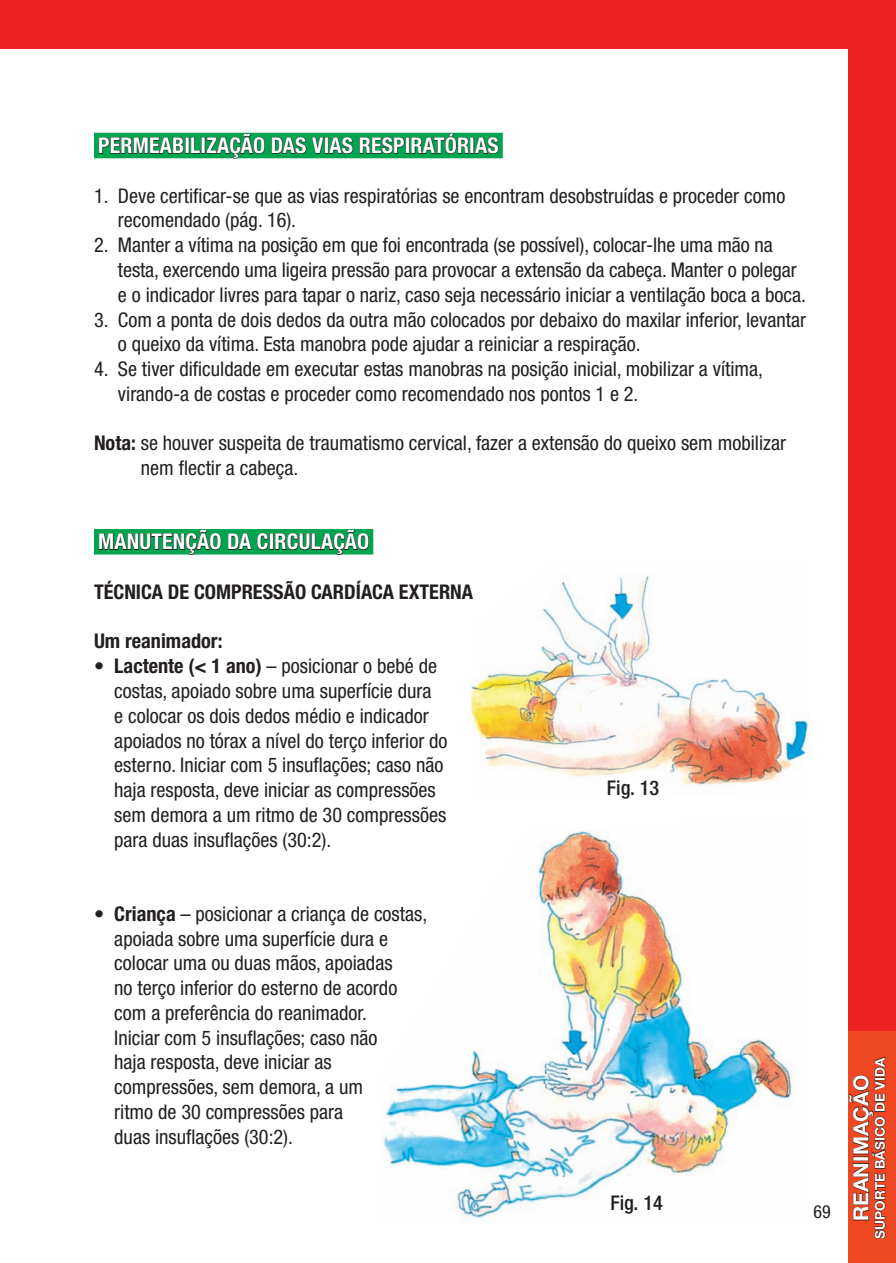
<style>
.page{position:relative;width:896px;height:1263px;background:#fff}
.page>*{position:absolute;margin:0;border:0;box-sizing:border-box;transform-origin:0 0}
._01_SubTit_OqueDeveF{font:700 condensed 21.75px "Helvetica Neue LT Std";letter-spacing:.01em;color:#fff}
._00_TitSeparador_Ver{font:700 21px "Helvetica Neue LT Std";letter-spacing:.01em;color:#fff}
._02_TexComBola{font:condensed 20.25px/24.8px "Helvetica Neue LT Std";color:#231f20}
.t1{font:700 condensed 20.25px "Helvetica Neue LT Std";color:#231f20}
._02_Legenda{font:500 condensed 20.25px "Helvetica Neue LT Std";color:#231f20}
.t2{font:condensed 18px "Helvetica Neue LT Std";color:#231f20}
._00_SubTitSeparador{font:700 13.5px "Helvetica Neue LT Std";letter-spacing:.01em;color:#fff}
.s1{font-weight:700}
</style>
<div class="page">
<div style="left:848px;top:0;width:48px;height:1262px;background:#ee2123"></div>
<div style="left:0;top:0;width:896px;height:48px;background:#ee2123"></div>
<div style="left:94px;top:133px;width:409px;height:25px;background:#00a54f"></div>
<div style="left:94px;top:529px;width:279px;height:25px;background:#00a54f"></div>
<svg style="left:99px;top:132px;width:85px;height:27px"></svg>
<div style="left:185px;top:137px;width:4px;height:16px;border:1px solid #231f20"></div>
<svg style="left:191px;top:133px;width:74px;height:26px"></svg>
<svg style="left:271px;top:136px;width:82px;height:18px"></svg>
<svg style="left:359px;top:132px;width:46px;height:27px"></svg>
<svg style="left:411px;top:132px;width:88px;height:27px"></svg>
<svg style="left:99px;top:529px;width:122px;height:26px"></svg>
<svg style="left:228px;top:533px;width:41px;height:17px"></svg>
<svg style="left:275px;top:529px;width:94px;height:26px"></svg>
<img style="left:383px;top:831px;width:412px;height:390px">
<img style="left:471px;top:575px;width:338px;height:211px">
<div style="left:604px;top:778px;width:58px;height:19px;background:#fff"></div>
<div style="left:608px;top:1192px;width:57px;height:19px;background:#fff"></div>
<div style="left:848px;top:1030px;width:48px;height:232px;background:#ef4722"></div>
<svg style="left:848px;top:1056px;width:37px;height:183px"></svg>
<p class="_01_SubTit_OqueDeveF" style="left:98px;top:132px;width:307px">PERMEABILIZAÇÃO DAS VIAS RESPIRA</p>
<p class="_01_SubTit_OqueDeveF" style="left:434px;top:132px;width:66px">TÓRIAS</p>
<p class="_02_TexComBola" style="left:118px;top:183px;width:669px;text-indent:-24px">1. Deve certificar-se que as vias respiratórias se encontram desobstruídas e proceder como recomendado (pág. 16).</p>
<p class="_02_TexComBola" style="left:118px;top:232px;width:689px;text-indent:-24px">2. Manter a vítima na posição em que foi encontrada (se possível), colocar-‑lhe uma mão na testa, exercendo uma ligeira pressão para provocar a extensão da cabeça. Manter o polegar e o indicador livres para tapar o nariz, caso seja necessário iniciar a ventilação boca a boca.</p>
<p class="_02_TexComBola" style="left:118px;top:307px;width:689px;text-indent:-24px">3. Com a ponta de dois dedos da outra mão colocados por debaixo do maxilar inferior, levantar o queixo da vítima. Esta manobra pode ajudar a reiniciar a respiração.</p>
<p class="_02_TexComBola" style="left:118px;top:356px;width:646px;text-indent:-24px">4. Se tiver dificuldade em executar estas manobras na posição inicial, mobilizar a vítima, virando-a de costas e proceder como recomendado nos pontos 1 e 2.</p>
<p class="_02_TexComBola" style="left:141px;top:430px;width:646px;text-indent:-47px"><span class="s1">NOTA:</span> se houver suspeita de traumatismo cervical, fazer a extensão do queixo sem mobilizar nem flectir a cabeça.</p>
<p class="_01_SubTit_OqueDeveF" style="left:98px;top:528px;width:14px">MAN</p>
<p class="_01_SubTit_OqueDeveF" style="left:140px;top:528px;width:36px">UTENÇÃO</p>
<p class="_01_SubTit_OqueDeveF" style="left:227px;top:528px;width:96px">DA CIRCULAÇÃO</p>
<p class="t1" style="left:94px;top:579px;width:381px">TÉCNICA DE COMPRESSÃO CARDÍACA EXTERNA</p>
<p class="t1" style="left:94px;top:629px;width:130px">UM REANIMADOR:</p>
<p class="_02_TexComBola" style="left:114px;top:653px;width:335px;text-indent:-20px"><span class="s1">• LACTENTE (&lt; 1 ANO)</span> – posicionar o bebé de costas, apoiado sobre uma superfície dura<br>e colocar os dois dedos médio e indicador apoiados no tórax a nível do terço inferior do esterno. Iniciar com 5 insuflações; caso não haja resposta, deve iniciar as compressões sem demora a um ritmo de 30 compressões para duas insuflações (30:2).</p>
<p class="_02_Legenda" style="left:607px;top:776px;width:54px">Fig. 13</p>
<p class="_02_TexComBola" style="left:114px;top:901px;width:314px;text-indent:-20px"><span class="s1">• CRIANÇA</span> – posicionar a criança de costas, apoiada sobre uma superfície dura e colocar uma ou duas mãos, apoiadas<br>no terço inferior do esterno de acordo com a preferência do reanimador.<br>Iniciar com 5 insuflações; caso não<br>haja resposta, deve iniciar as compressões, sem demora, a um<br>ritmo de 30 compressões para<br>duas insuflações (30:2).</p>
<p class="_02_Legenda" style="left:610px;top:1190px;width:54px">Fig. 14</p>
<p class="t2" style="left:813px;top:1201px;width:19px">69</p>
<p class="_00_SubTitSeparador" style="left:871px;top:1238px;width:183px;rotate:-90deg">SUPORTE BÁSICO DE VIDA</p>
<p class="_00_TitSeparador_Ver" style="left:848px;top:1221px;width:148px;rotate:-90deg">reanimação</p>
</div>
